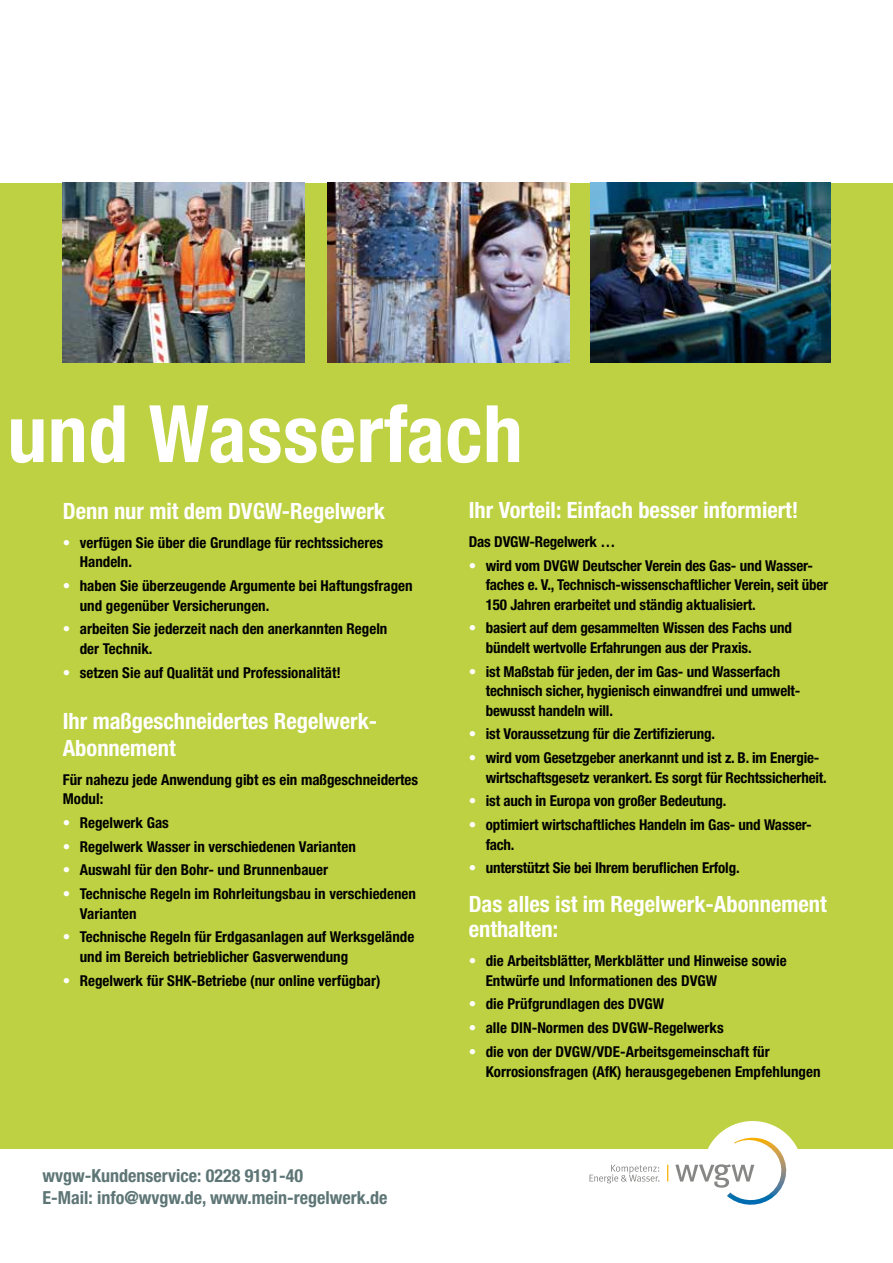
<style>
.page{position:relative;width:893px;height:1263px;background:#fff}
.page>*{position:absolute;margin:0;border:0;box-sizing:border-box;transform-origin:0 0}
.t1{font:700 condensed 79.35px "Helvetica Neue LT Pro";letter-spacing:.01em;color:#fff}
.t2{font:700 condensed 22.5px/25.5px "Helvetica Neue LT Pro";color:#fff}
.t3{font:700 condensed 18px/22.5px "Helvetica Neue LT Pro";color:#5e7576}
.t4{font:700 condensed 15px/19.5px "Helvetica Neue LT Pro";color:#000}
.s1{color:#fff}
</style>
<div class="page">
<div style="left:0;top:183px;width:893px;height:965px;background:#bdd142"></div>
<div style="left:702px;top:1121px;width:101px;height:100px;background:#fff;border-radius:50%"></div>
<svg style="left:675px;top:1135px;width:116px;height:70px"></svg>
<svg style="left:667px;top:1165px;width:1px;height:16px"></svg>
<svg style="left:589px;top:1165px;width:70px;height:18px"></svg>
<img style="left:63px;top:183px;width:242px;height:180px">
<img style="left:328px;top:183px;width:241px;height:180px">
<img style="left:590px;top:183px;width:240px;height:180px">
<h1 class="t1" style="left:7px;top:386px;width:517px">und Wasserfach</h1>
<h2 class="t2" style="left:469px;top:497px;width:331px">Ihr Vorteil: Einfach besser informiert!</h2>
<p class="t4" style="left:469px;top:532px;width:148px">Das DVGW-Regelwerk …</p>
<p class="t4" style="left:486px;top:556px;width:344px;text-indent:-17px"><span class="s1">•</span> wird vom DVGW Deutscher Verein des Gas- und Wasser&shy;faches e. V., Technisch-wissenschaftlicher Verein, seit über<br>150 Jahren erarbeitet und ständig aktualisiert.</p>
<p class="t4" style="left:486px;top:618px;width:308px;text-indent:-17px"><span class="s1">•</span> basiert auf dem gesammelten Wissen des Fachs und bündelt wertvolle Erfahrungen aus der Praxis.</p>
<p class="t4" style="left:486px;top:661px;width:316px;text-indent:-17px"><span class="s1">•</span> ist Maßstab für jeden, der im Gas- und Wasserfach technisch sicher, hygienisch einwandfrei und umwelt&shy;bewusst handeln will.</p>
<p class="t4" style="left:469px;top:724px;width:248px"><span class="s1">•</span> ist Voraussetzung für die Zertifizierung.</p>
<p class="t4" style="left:486px;top:748px;width:343px;text-indent:-17px"><span class="s1">•</span> wird vom Gesetzgeber anerkannt und ist z. B. im Energie&shy;wirtschaftsgesetz verankert. Es sorgt für Rechtssicherheit.</p>
<p class="t4" style="left:469px;top:791px;width:259px"><span class="s1">•</span> ist auch in Europa von großer Bedeutung.</p>
<p class="t4" style="left:486px;top:815px;width:327px;text-indent:-17px"><span class="s1">•</span> optimiert wirtschaftliches Handeln im Gas- und Wasser&shy;fach.</p>
<p class="t4" style="left:469px;top:858px;width:272px"><span class="s1">•</span> unterstützt Sie bei Ihrem beruflichen Erfolg.</p>
<h2 class="t2" style="left:469px;top:891px;width:360px">Das alles ist im Regelwerk-Abonnement enthalten:</h2>
<p class="t4" style="left:486px;top:951px;width:302px;text-indent:-17px"><span class="s1">•</span> die Arbeitsblätter, Merkblätter und Hinweise sowie<br>Entwürfe und Informationen des DVGW</p>
<p class="t4" style="left:469px;top:994px;width:197px"><span class="s1">•</span> die Prüfgrundlagen des DVGW</p>
<p class="t4" style="left:469px;top:1018px;width:256px"><span class="s1">•</span> alle DIN-Normen des DVGW-Regelwerks</p>
<p class="t4" style="left:486px;top:1041px;width:336px;text-indent:-17px"><span class="s1">•</span> die von der DVGW/VDE-Arbeitsgemeinschaft für<br>Korrosionsfragen (AfK) herausgegebenen Empfehlungen</p>
<h2 class="t2" style="left:63px;top:498px;width:324px">Denn nur mit dem DVGW-Regelwerk</h2>
<p class="t4" style="left:80px;top:533px;width:305px;text-indent:-17px"><span class="s1">•</span> verfügen Sie über die Grundlage für rechtssicheres<br>Handeln.</p>
<p class="t4" style="left:80px;top:576px;width:334px;text-indent:-17px"><span class="s1">•</span> haben Sie überzeugende Argumente bei Haftungsfragen und gegenüber Versicherungen.</p>
<p class="t4" style="left:80px;top:619px;width:309px;text-indent:-17px"><span class="s1">•</span> arbeiten Sie jederzeit nach den anerkannten Regeln der Technik.</p>
<p class="t4" style="left:63px;top:663px;width:280px"><span class="s1">•</span> setzen Sie auf Qualität und Professionalität!</p>
<h2 class="t2" style="left:63px;top:707px;width:316px;line-height:27px">Ihr maßgeschneidertes Regelwerk-<br>Abonnement</h2>
<p class="t4" style="left:63px;top:769px;width:357px">Für nahezu jede Anwendung gibt es ein maßgeschneidertes<br>Modul:</p>
<p class="t4" style="left:63px;top:813px;width:108px"><span class="s1">•</span> Regelwerk Gas</p>
<p class="t4" style="left:63px;top:836px;width:295px"><span class="s1">•</span> Regelwerk Wasser in verschiedenen Varianten</p>
<p class="t4" style="left:63px;top:860px;width:267px"><span class="s1">•</span> Auswahl für den Bohr- und Brunnenbauer</p>
<p class="t4" style="left:80px;top:884px;width:338px;text-indent:-17px"><span class="s1">•</span> Technische Regeln im Rohrleitungsbau in verschiedenen<br>Varianten</p>
<p class="t4" style="left:80px;top:927px;width:336px;text-indent:-17px"><span class="s1">•</span> Technische Regeln für Erdgasanlagen auf Werksgelände und im Bereich betrieblicher Gasverwendung</p>
<p class="t4" style="left:63px;top:970px;width:319px"><span class="s1">•</span> Regelwerk für SHK-Betriebe (nur online verfügbar)</p>
<p class="t3" style="left:43px;top:1164px;width:346px">wvgw-Kundenservice: 0228 9191-40<br>E-Mail: info@wvgw.de, www.mein-regelwerk.de</p>
</div>
